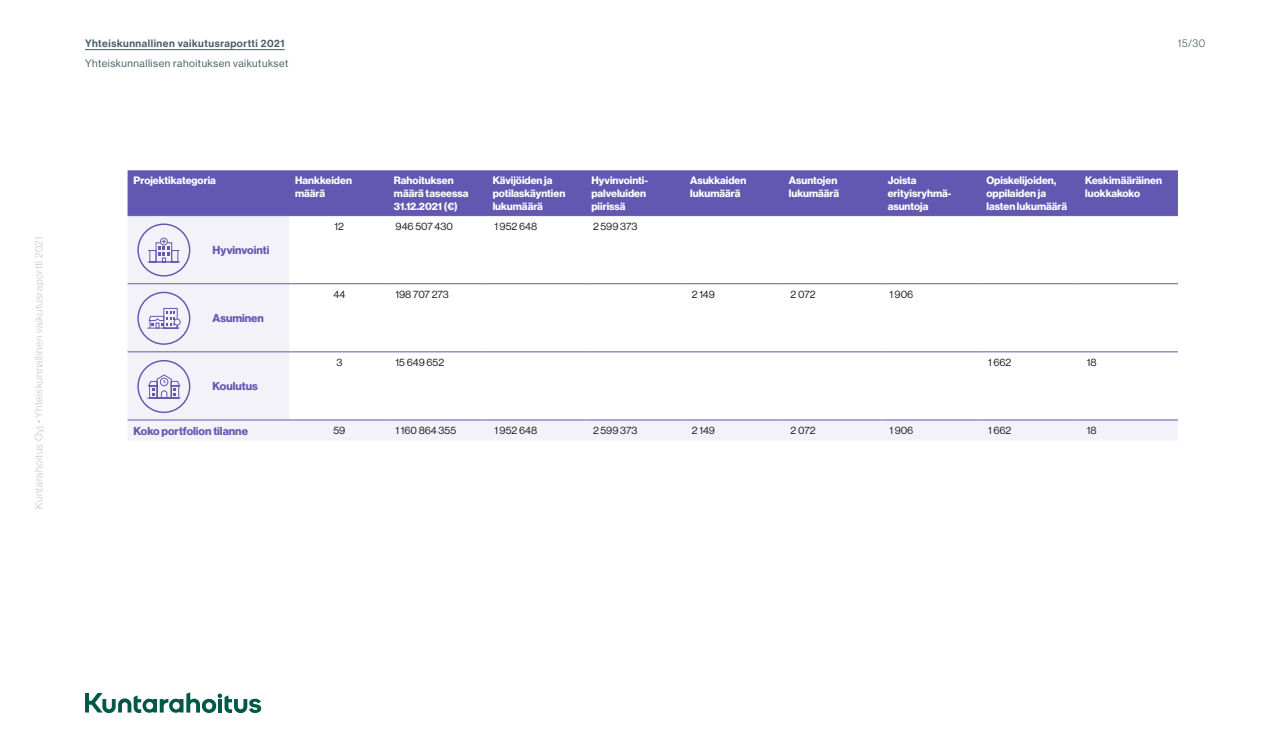
<style>
.page{position:relative;width:1263px;height:745px;background:#fff}
.page>*{position:absolute;margin:0;border:0;box-sizing:border-box;transform-origin:0 0}
.t1{font:11.25px "N Haas Grotesk DS Pro 75 Bd";color:#6258b1}
.t2{font:10.5px/12.6px "N Haas Grotesk DS Pro 75 Bd";color:#fff}
.t3{font:10.5px "N Haas Grotesk DS Pro 55 Rg";color:#231f20}
.t4{font:10.5px "N Haas Grotesk DS Pro 45 Lt";letter-spacing:.05em;color:#c7c8ca}
.t5{font:10.5px "N Haas Grotesk DS Pro 55 Rg";letter-spacing:.05em;color:#465a64}
.t6{font:10.5px "N Haas Grotesk DS Pro 65 Md";letter-spacing:.05em;color:#465a64}
.t7{font:10.5px "N Haas Grotesk DS Pro 45 Lt";color:#465a64}
</style>
<div class="page">
<div style="left:128px;top:170px;width:1050px;height:45px;background:#6258b1"></div>
<svg style="left:128px;top:216px;width:1050px;height:224px"></svg>
<hr style="left:128px;top:215px;width:161px;height:1px;background:#6258b1">
<hr style="left:128px;top:283px;width:161px;height:1px;background:#6258b1">
<hr style="left:128px;top:351px;width:161px;height:1px;background:#6258b1">
<hr style="left:128px;top:419px;width:161px;height:1px;background:#6258b1">
<hr style="left:289px;top:215px;width:99px;height:1px;background:#6258b1">
<hr style="left:388px;top:215px;width:99px;height:1px;background:#6258b1">
<hr style="left:487px;top:215px;width:98px;height:1px;background:#6258b1">
<hr style="left:585px;top:215px;width:99px;height:1px;background:#6258b1">
<hr style="left:684px;top:215px;width:99px;height:1px;background:#6258b1">
<hr style="left:783px;top:215px;width:99px;height:1px;background:#6258b1">
<hr style="left:882px;top:215px;width:98px;height:1px;background:#6258b1">
<hr style="left:980px;top:215px;width:99px;height:1px;background:#6258b1">
<hr style="left:1079px;top:215px;width:99px;height:1px;background:#6258b1">
<hr style="left:289px;top:283px;width:99px;height:1px;background:#6258b1">
<hr style="left:388px;top:283px;width:99px;height:1px;background:#6258b1">
<hr style="left:487px;top:283px;width:98px;height:1px;background:#6258b1">
<hr style="left:585px;top:283px;width:99px;height:1px;background:#6258b1">
<hr style="left:684px;top:283px;width:99px;height:1px;background:#6258b1">
<hr style="left:783px;top:283px;width:99px;height:1px;background:#6258b1">
<hr style="left:882px;top:283px;width:98px;height:1px;background:#6258b1">
<hr style="left:980px;top:283px;width:99px;height:1px;background:#6258b1">
<hr style="left:1079px;top:283px;width:99px;height:1px;background:#6258b1">
<hr style="left:289px;top:351px;width:99px;height:1px;background:#6258b1">
<hr style="left:388px;top:351px;width:99px;height:1px;background:#6258b1">
<hr style="left:487px;top:351px;width:98px;height:1px;background:#6258b1">
<hr style="left:585px;top:351px;width:99px;height:1px;background:#6258b1">
<hr style="left:684px;top:351px;width:99px;height:1px;background:#6258b1">
<hr style="left:783px;top:351px;width:99px;height:1px;background:#6258b1">
<hr style="left:882px;top:351px;width:98px;height:1px;background:#6258b1">
<hr style="left:980px;top:351px;width:99px;height:1px;background:#6258b1">
<hr style="left:1079px;top:351px;width:99px;height:1px;background:#6258b1">
<hr style="left:289px;top:419px;width:99px;height:1px;background:#6258b1">
<hr style="left:388px;top:419px;width:99px;height:1px;background:#6258b1">
<hr style="left:487px;top:419px;width:98px;height:1px;background:#6258b1">
<hr style="left:585px;top:419px;width:99px;height:1px;background:#6258b1">
<hr style="left:684px;top:419px;width:99px;height:1px;background:#6258b1">
<hr style="left:783px;top:419px;width:99px;height:1px;background:#6258b1">
<hr style="left:882px;top:419px;width:98px;height:1px;background:#6258b1">
<hr style="left:980px;top:419px;width:99px;height:1px;background:#6258b1">
<hr style="left:1079px;top:419px;width:99px;height:1px;background:#6258b1">
<div style="left:137px;top:223px;width:53px;height:53px;border:1px solid #6258b1;border-radius:50%"></div>
<svg style="left:147px;top:237px;width:34px;height:25px"></svg>
<div style="left:137px;top:360px;width:53px;height:53px;border:1px solid #6258b1;border-radius:50%"></div>
<svg style="left:147px;top:374px;width:34px;height:24px"></svg>
<div style="left:137px;top:291px;width:53px;height:53px;border:1px solid #6258b1;border-radius:50%"></div>
<svg style="left:147px;top:307px;width:34px;height:21px"></svg>
<svg style="left:85px;top:692px;width:176px;height:20px"></svg>
<hr style="left:85px;top:49px;width:200px;height:1px;background:#465a64">
<p class="t6" style="left:85px;top:37px;width:201px">Yhteiskunnallinen vaikutusraportti 2021</p>
<p class="t5" style="left:85px;top:58px;width:205px">Yhteiskunnallisen rahoituksen vaikutukset</p>
<p class="t7" style="left:1178px;top:37px;width:29px">15/30</p>
<p class="t4" style="left:33px;top:508px;width:274px;rotate:-90deg">Kuntarahoitus Oyj • Yhteiskunnallinen vaikutusraportti 2021</p>
<p class="t2" style="left:134px;top:174px;width:84px">Projektikategoria</p>
<p class="t2" style="left:295px;top:174px;width:58px">Hankkeiden määrä</p>
<p class="t2" style="left:394px;top:174px;width:76px">Rahoituksen määrä taseessa<br>31.12.2021 (€)</p>
<p class="t2" style="left:493px;top:174px;width:74px">Kävijöiden ja potilaskäyntien lukumäärä</p>
<p class="t2" style="left:591px;top:174px;width:58px">Hyvinvointi&shy;palveluiden piirissä</p>
<p class="t2" style="left:690px;top:174px;width:58px">Asukkaiden lukumäärä</p>
<p class="t2" style="left:789px;top:174px;width:52px">Asuntojen lukumäärä</p>
<p class="t2" style="left:888px;top:174px;width:64px">Joista erityisryhmä&shy;asuntoja</p>
<p class="t2" style="left:986px;top:174px;width:82px">Opiskelijoiden, oppilaiden ja lasten lukumäärä</p>
<p class="t2" style="left:1085px;top:174px;width:78px">Keskimääräinen luokkakoko</p>
<p class="t1" style="left:213px;top:243px;width:58px">Hyvinvointi</p>
<p class="t3" style="left:335px;top:220px;width:11px">12</p>
<p class="t3" style="left:396px;top:220px;width:59px">946 507 430</p>
<p class="t3" style="left:494px;top:220px;width:44px">1 952 648</p>
<p class="t3" style="left:593px;top:220px;width:46px">2 599 373</p>
<p class="t1" style="left:213px;top:311px;width:53px">Asuminen</p>
<p class="t1" style="left:213px;top:379px;width:47px">Koulutus</p>
<p class="t3" style="left:333px;top:288px;width:13px">44</p>
<p class="t3" style="left:396px;top:288px;width:55px">198 707 273</p>
<p class="t3" style="left:692px;top:288px;width:25px">2 149</p>
<p class="t3" style="left:791px;top:288px;width:26px">2 072</p>
<p class="t3" style="left:889px;top:288px;width:26px">1 906</p>
<p class="t3" style="left:336px;top:356px;width:7px">3</p>
<p class="t3" style="left:396px;top:356px;width:50px">15 649 652</p>
<p class="t3" style="left:988px;top:356px;width:25px">1 662</p>
<p class="t3" style="left:1087px;top:356px;width:11px">18</p>
<p class="t1" style="left:134px;top:424px;width:116px">Koko portfolion tilanne</p>
<p class="t3" style="left:333px;top:424px;width:13px">59</p>
<p class="t3" style="left:396px;top:424px;width:62px">1 160 864 355</p>
<p class="t3" style="left:494px;top:424px;width:44px">1 952 648</p>
<p class="t3" style="left:593px;top:424px;width:46px">2 599 373</p>
<p class="t3" style="left:692px;top:424px;width:25px">2 149</p>
<p class="t3" style="left:791px;top:424px;width:26px">2 072</p>
<p class="t3" style="left:889px;top:424px;width:26px">1 906</p>
<p class="t3" style="left:988px;top:424px;width:25px">1 662</p>
<p class="t3" style="left:1087px;top:424px;width:11px">18</p>
</div>
